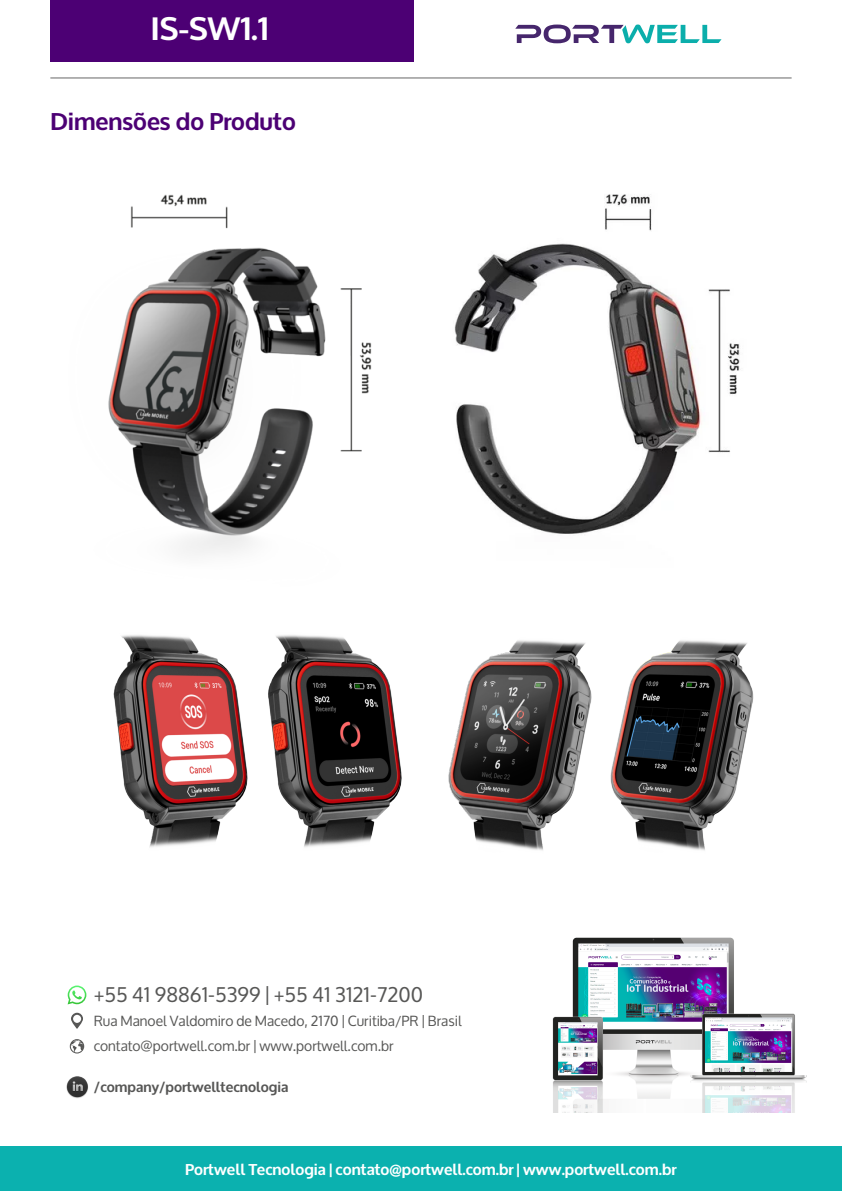
<style>
.page{position:relative;width:842px;height:1191px;background:#fff}
.page>*{position:absolute;margin:0;border:0;box-sizing:border-box;transform-origin:0 0}
.t1{font:700 32px "Oxygen";color:#fff}
.t2{font:700 24px "Oxygen";color:#4c0074}
.t3{font:20.3px "Oxygen";color:#575756}
.t4{font:700 15.6px "Oxygen";color:#fff}
.t5{font:14.1px/24.3px "Oxygen";color:#575756}
.t6{font:700 14.1px "Oxygen";color:#575756}
</style>
<div class="page">
<img style="left:454px;top:194px;width:286px;height:340px">
<div style="left:0;top:1146px;width:842px;height:45px;background:#0bb1af"></div>
<svg style="left:71px;top:1012px;width:12px;height:17px"></svg>
<svg style="left:70px;top:1039px;width:14px;height:14px"></svg>
<svg style="left:68px;top:985px;width:18px;height:19px"></svg>
<img style="left:552px;top:937px;width:255px;height:175px">
<img style="left:66px;top:1076px;width:22px;height:22px">
<hr style="left:50px;top:77px;width:742px;height:1px;background:#666">
<svg style="left:515px;top:25px;width:206px;height:18px"></svg>
<div style="left:50px;top:0;width:364px;height:61px;background:#4c0074"></div>
<img style="left:108px;top:194px;width:264px;height:361px">
<img style="left:113px;top:635px;width:641px;height:216px">
<h1 class="t1" style="left:151px;top:9px;width:119px">IS-SW1.1</h1>
<h2 class="t2" style="left:50px;top:107px;width:247px">Dimensões do Produto</h2>
<h3 class="t3" style="left:94px;top:983px;width:331px">+55 41 98861-5399 | +55 41 3121-7200</h3>
<p class="t5" style="left:94px;top:1009px;width:370px">Rua Manoel Valdomiro de Macedo, 2170 | Curitiba/PR | Brasil contato@portwell.com.br | www.portwell.com.br</p>
<p class="t6" style="left:94px;top:1078px;width:196px">/company/portwelltecnologia</p>
<p class="t4" style="left:185px;top:1159px;width:493px">Portwell Tecnologia | contato@portwell.com.br | www.portwell.com.br</p>
</div>
